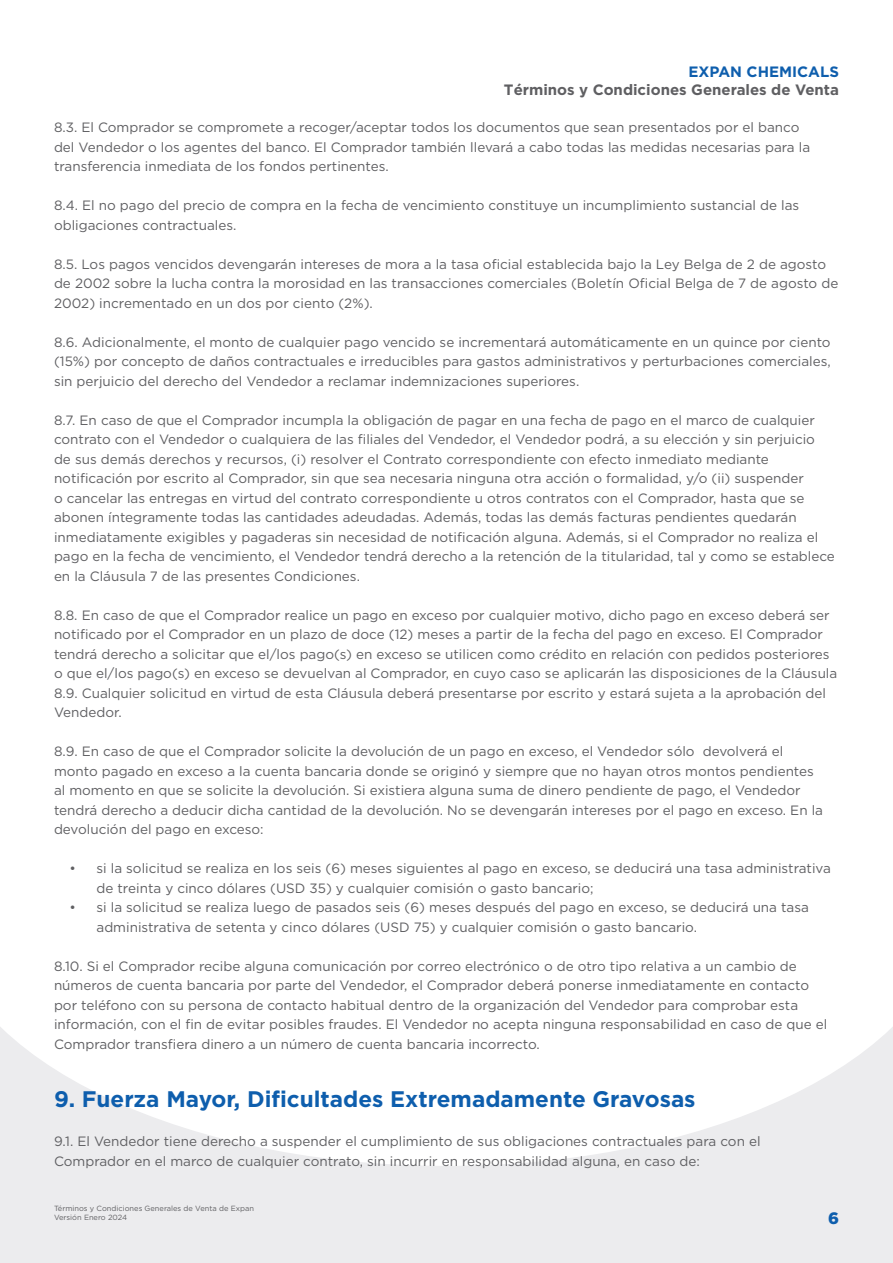
<style>
.page{position:relative;width:893px;height:1263px;background:#fff}
.page>*{position:absolute;margin:0;border:0;box-sizing:border-box;transform-origin:0 0}
.Body{font:700 22.5px "Gotham";color:#0e5ead}
.t1{font:900 16.5px "Gotham";color:#0e5ead}
.t2{font:700 15px "Gotham";color:#5f5f62}
.t3{font:700 15px "Gotham";color:#0e5ead}
.Body-2{font:13.5px/19.5px "Gotham";color:#5f5f62}
.t4{font:7.5px/9px "Gotham";color:#5f5f62}
</style>
<div class="page">
<div style="left:0;top:913px;width:893px;height:350px;background:#ececee"></div>
<svg style="left:0;top:913px;width:893px;height:253px;fill:#fff"></svg>
<p class="t3" style="left:688px;top:63px;width:152px">EXPAN CHEMICALS</p>
<p class="t2" style="left:504px;top:81px;width:336px">Términos y Condiciones Generales de Venta</p>
<p class="Body-2" style="left:54px;top:117px;width:758px">8.3. El Comprador se compromete a recoger/aceptar todos los documentos que sean presentados por el banco del Vendedor o los agentes del banco. El Comprador también llevará a cabo todas las medidas necesarias para la transferencia inmediata de los fondos pertinentes.</p>
<p class="Body-2" style="left:54px;top:195px;width:747px">8.4. El no pago del precio de compra en la fecha de vencimiento constituye un incumplimiento sustancial de las obligaciones contractuales.</p>
<p class="Body-2" style="left:54px;top:254px;width:786px">8.5. Los pagos vencidos devengarán intereses de mora a la tasa oficial establecida bajo la Ley Belga de 2 de agosto de 2002 sobre la lucha contra la morosidad en las transacciones comerciales (Boletín Oficial Belga de 7 de agosto de<br>2002) incrementado en un dos por ciento (2%).</p>
<p class="Body-2" style="left:54px;top:332px;width:778px;text-align:justify">8.6. Adicionalmente, el monto de cualquier pago vencido se incrementará automáticamente en un quince por ciento (15%) por concepto de daños contractuales e irreducibles para gastos administrativos y perturbaciones comerciales, sin perjuicio del derecho del Vendedor a reclamar indemnizaciones superiores.</p>
<p class="Body-2" style="left:54px;top:410px;width:782px">8.7. En caso de que el Comprador incumpla la obligación de pagar en una fecha de pago en el marco de cualquier contrato con el Vendedor o cualquiera de las filiales del Vendedor, el Vendedor podrá, a su elección y sin perjuicio de sus demás derechos y recursos, (i) resolver el Contrato correspondiente con efecto inmediato mediante notificación por escrito al Comprador, sin que sea necesaria ninguna otra acción o formalidad, y/o (ii) suspender<br>o cancelar las entregas en virtud del contrato correspondiente u otros contratos con el Comprador, hasta que se abonen íntegramente todas las cantidades adeudadas. Además, todas las demás facturas pendientes quedarán inmediatamente exigibles y pagaderas sin necesidad de notificación alguna. Además, si el Comprador no realiza el pago en la fecha de vencimiento, el Vendedor tendrá derecho a la retención de la titularidad, tal y como se establece en la Cláusula 7 de las presentes Condiciones.</p>
<p class="Body-2" style="left:54px;top:605px;width:785px">8.8. En caso de que el Comprador realice un pago en exceso por cualquier motivo, dicho pago en exceso deberá ser notificado por el Comprador en un plazo de doce (12) meses a partir de la fecha del pago en exceso. El Comprador tendrá derecho a solicitar que el/los pago(s) en exceso se utilicen como crédito en relación con pedidos posteriores o que el/los pago(s) en exceso se devuelvan al Comprador, en cuyo caso se aplicarán las disposiciones de la Cláusula 8.9. Cualquier solicitud en virtud de esta Cláusula deberá presentarse por escrito y estará sujeta a la aprobación del Vendedor.</p>
<p class="Body-2" style="left:54px;top:741px;width:770px">8.9. En caso de que el Comprador solicite la devolución de un pago en exceso, el Vendedor sólo devolverá el monto pagado en exceso a la cuenta bancaria donde se originó y siempre que no hayan otros montos pendientes al momento en que se solicite la devolución. Si existiera alguna suma de dinero pendiente de pago, el Vendedor tendrá derecho a deducir dicha cantidad de la devolución. No se devengarán intereses por el pago en exceso. En la devolución del pago en exceso:</p>
<p class="Body-2" style="left:97px;top:858px;width:736px;text-indent:-27px">• si la solicitud se realiza en los seis (6) meses siguientes al pago en exceso, se deducirá una tasa administrativa de treinta y cinco dólares (USD 35) y cualquier comisión o gasto bancario;</p>
<p class="Body-2" style="left:97px;top:897px;width:714px;text-indent:-27px">• si la solicitud se realiza luego de pasados seis (6) meses después del pago en exceso, se deducirá una tasa administrativa de setenta y cinco dólares (USD 75) y cualquier comisión o gasto bancario.</p>
<p class="Body-2" style="left:54px;top:956px;width:775px">8.10. Si el Comprador recibe alguna comunicación por correo electrónico o de otro tipo relativa a un cambio de números de cuenta bancaria por parte del Vendedor, el Comprador deberá ponerse inmediatamente en contacto por teléfono con su persona de contacto habitual dentro de la organización del Vendedor para comprobar esta información, con el fin de evitar posibles fraudes. El Vendedor no acepta ninguna responsabilidad en caso de que el Comprador transfiera dinero a un número de cuenta bancaria incorrecto.</p>
<p class="Body" style="left:54px;top:1086px;width:643px">9. Fuerza Mayor, Dificultades Extremadamente Gravosas</p>
<p class="Body-2" style="left:54px;top:1131px;width:708px">9.1. El Vendedor tiene derecho a suspender el cumplimiento de sus obligaciones contractuales para con el<br>Comprador en el marco de cualquier contrato, sin incurrir en responsabilidad alguna, en caso de:</p>
<p class="t4" style="left:54px;top:1204px;width:202px">Términos y Condiciones Generales de Venta de Expan<br>Versión Enero 2024</p>
<p class="t1" style="left:828px;top:1207px;width:12px">6</p>
</div>
